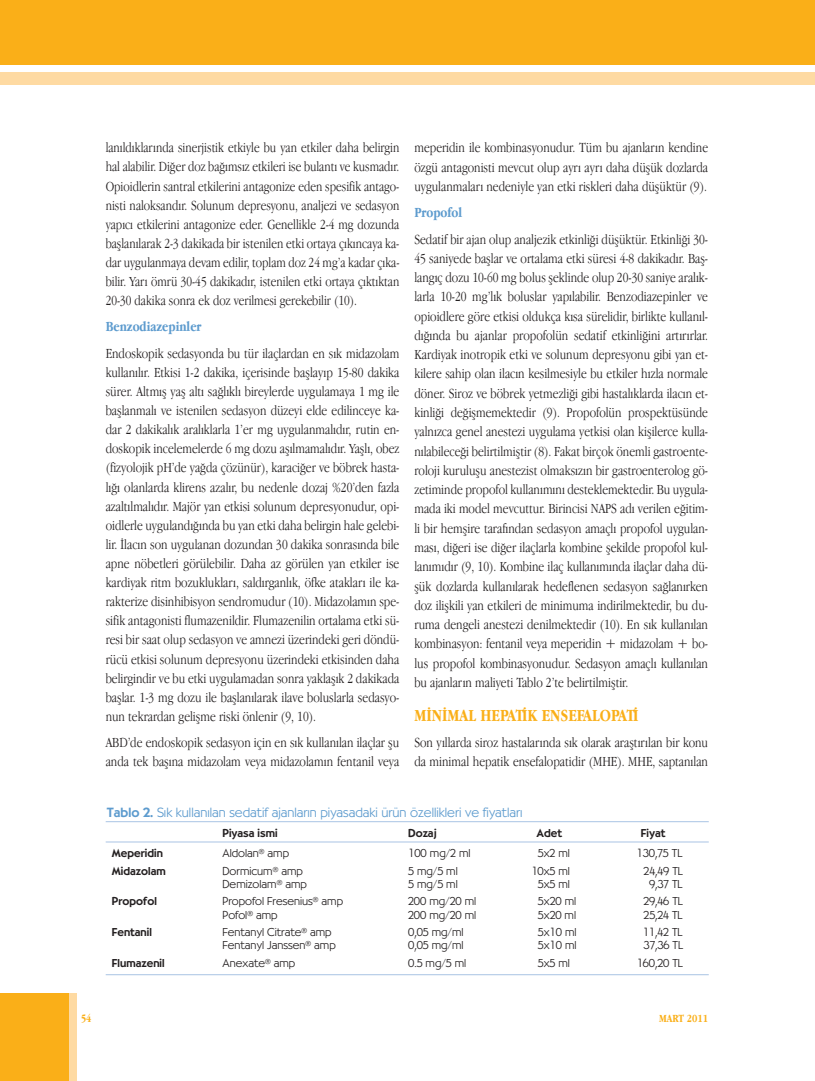
<style>
.page{position:relative;width:815px;height:1081px;background:#fff}
.page>*{position:absolute;margin:0;border:0;box-sizing:border-box;transform-origin:0 0}
.t1{font:700 17.5px "Apple Garamond";color:#faaf18}
.t2{font:300 14.38px/19.1px "Apple Garamond";color:#231f20;text-align:justify}
.t3{font:700 14.38px "Apple Garamond";color:#5d9bce}
.t4{font:13.12px "Cg Bernhardt Lt";color:#5d9bce}
.t5{font:11.25px "Cg Bernhardt Lt";color:#231f20}
.t6{font:11.25px "Cg Bernhardt Md";color:#231f20}
.t7{font:700 11.25px "Apple Garamond";color:#faaf18}
.s1{font-family:"Cg Bernhardt Md"}
.s2{font-family:"Avant Garde TR"}
</style>
<div class="page">
<div style="left:0;top:993px;width:70px;height:88px;background:#faaf18"></div>
<div style="left:70px;top:993px;width:7px;height:88px;background:#fedaa2"></div>
<div style="left:0;top:0;width:814px;height:65px;background:#faaf18"></div>
<div style="left:0;top:72px;width:814px;height:13px;background:#fedaa2"></div>
<hr style="left:106px;top:821px;width:603px;height:1px;background:#a9c4e4">
<hr style="left:106px;top:841px;width:603px;height:1px;background:#a9c4e4">
<hr style="left:106px;top:974px;width:603px;height:1px;background:#a9c4e4">
<p class="t2" style="left:106px;top:139px;width:295px">lanıldıklarında sinerjistik etkiyle bu yan etkiler daha belirgin hal alabilir. Diğer doz bağımsız etkileri ise bulantı ve kusmadır.<br>Opioidlerin santral etkilerini antagonize eden spesifik antago&shy;nisti naloksandır. Solunum depresyonu, analjezi ve sedasyon yapıcı etkilerini antagonize eder. Genellikle 2-4 mg dozunda başlanılarak 2-3 dakikada bir istenilen etki ortaya çıkıncaya ka&shy;dar uygulanmaya devam edilir, toplam doz 24 mg’a kadar çıka&shy;bilir. Yarı ömrü 30-45 dakikadır, istenilen etki ortaya çıktıktan 20-30 dakika sonra ek doz verilmesi gerekebilir (10).</p>
<p class="t3" style="left:106px;top:321px;width:97px">Benzodiazepinler</p>
<p class="t2" style="left:106px;top:345px;width:295px">Endoskopik sedasyonda bu tür ilaçlardan en sık midazolam kullanılır. Etkisi 1-2 dakika, içerisinde başlayıp 15-80 dakika sürer. Altmış yaş altı sağlıklı bireylerde uygulamaya 1 mg ile başlanmalı ve istenilen sedasyon düzeyi elde edilinceye ka&shy;dar 2 dakikalık aralıklarla 1’er mg uygulanmalıdır, rutin en&shy;doskopik incelemelerde 6 mg dozu aşılmamalıdır. Yaşlı, obez (fizyolojik pH’de yağda çözünür), karaciğer ve böbrek hasta&shy;lığı olanlarda klirens azalır, bu nedenle dozaj %20’den fazla azaltılmalıdır. Majör yan etkisi solunum depresyonudur, opi&shy;oidlerle uygulandığında bu yan etki daha belirgin hale gelebi&shy;lir. İlacın son uygulanan dozundan 30 dakika sonrasında bile apne nöbetleri görülebilir. Daha az görülen yan etkiler ise kardiyak ritm bozuklukları, saldırganlık, öfke atakları ile ka&shy;rakterize disinhibisyon sendromudur (10). Midazolamın spe&shy;sifik antagonisti flumazenildir. Flumazenilin ortalama etki sü&shy;resi bir saat olup sedasyon ve amnezi üzerindeki geri döndü&shy;rücü etkisi solunum depresyonu üzerindeki etkisinden daha belirgindir ve bu etki uygulamadan sonra yaklaşık 2 dakikada başlar. 1-3 mg dozu ile başlanılarak ilave boluslarla sedasyo&shy;nun tekrardan gelişme riski önlenir (9, 10).</p>
<p class="t2" style="left:106px;top:734px;width:295px">ABD’de endoskopik sedasyon için en sık kullanılan ilaçlar şu anda tek başına midazolam veya midazolamın fentanil veya</p>
<p class="t2" style="left:414px;top:139px;width:295px">meperidin ile kombinasyonudur. Tüm bu ajanların kendine özgü antagonisti mevcut olup ayrı ayrı daha düşük dozlarda uygulanmaları nedeniyle yan etki riskleri daha düşüktür (9).</p>
<p class="t3" style="left:414px;top:207px;width:49px">Propofol</p>
<p class="t2" style="left:414px;top:230px;width:295px">Sedatif bir ajan olup analjezik etkinliği düşüktür. Etkinliği 30- 45 saniyede başlar ve ortalama etki süresi 4-8 dakikadır. Baş&shy;langıç dozu 10-60 mg bolus şeklinde olup 20-30 saniye aralık&shy;larla 10-20 mg’lık boluslar yapılabilir. Benzodiazepinler ve opioidlere göre etkisi oldukça kısa sürelidir, birlikte kullanıl&shy;dığında bu ajanlar propofolün sedatif etkinliğini artırırlar.<br>Kardiyak inotropik etki ve solunum depresyonu gibi yan et&shy;kilere sahip olan ilacın kesilmesiyle bu etkiler hızla normale döner. Siroz ve böbrek yetmezliği gibi hastalıklarda ilacın et&shy;kinliği değişmemektedir (9). Propofolün prospektüsünde yalnızca genel anestezi uygulama yetkisi olan kişilerce kulla&shy;nılabileceği belirtilmiştir (8). Fakat birçok önemli gastroente&shy;roloji kuruluşu anestezist olmaksızın bir gastroenterolog gö&shy;zetiminde propofol kullanımını desteklemektedir. Bu uygula&shy;mada iki model mevcuttur. Birincisi NAPS adı verilen eğitim&shy;li bir hemşire tarafından sedasyon amaçlı propofol uygulan&shy;ması, diğeri ise diğer ilaçlarla kombine şekilde propofol kul&shy;lanımıdır (9, 10). Kombine ilaç kullanımında ilaçlar daha dü&shy;şük dozlarda kullanılarak hedeflenen sedasyon sağlanırken doz ilişkili yan etkileri de minimuma indirilmektedir, bu du&shy;ruma dengeli anestezi denilmektedir (10). En sık kullanılan kombinasyon: fentanil veya meperidin + midazolam + bo&shy;lus propofol kombinasyonudur. Sedasyon amaçlı kullanılan bu ajanların maliyeti Tablo 2’te belirtilmiştir.</p>
<p class="t1" style="left:414px;top:708px;width:226px">MİNİMAL HEPATİK ENSEFALOPATİ</p>
<p class="t2" style="left:414px;top:734px;width:295px">Son yıllarda siroz hastalarında sık olarak araştırılan bir konu da minimal hepatik ensefalopatidir (MHE). MHE, saptanılan</p>
<p class="t4" style="left:107px;top:808px;width:417px"><span class="s1">Tablo 2.</span> S›k kullan›lan sedatif ajanlar›n piyasadaki ürün özellikleri ve fiyatlar›</p>
<p class="t6" style="left:222px;top:829px;width:57px">Piyasa ismi</p>
<p class="t6" style="left:408px;top:829px;width:30px">Dozaj</p>
<p class="t6" style="left:536px;top:829px;width:27px">Adet</p>
<p class="t6" style="left:641px;top:829px;width:26px">Fiyat</p>
<p class="t6" style="left:112px;top:849px;width:53px">Meperidin</p>
<p class="t5" style="left:222px;top:849px;width:68px">Aldolan® amp</p>
<p class="t5" style="left:408px;top:849px;width:64px"><span class="s2">1</span>00 mg/2 ml</p>
<p class="t5" style="left:538px;top:849px;width:33px">5x2 ml</p>
<p class="t5" style="left:637px;top:849px;width:47px"><span class="s2">1</span>30,75 TL</p>
<p class="t6" style="left:112px;top:866px;width:55px">Midazolam</p>
<p class="t5" style="left:223px;top:866px;width:82px">Dormicum® amp</p>
<p class="t5" style="left:408px;top:866px;width:51px">5 mg/5 ml</p>
<p class="t5" style="left:531px;top:866px;width:40px"><span class="s2">1</span>0x5 ml</p>
<p class="t5" style="left:644px;top:866px;width:41px">24,49 TL</p>
<p class="t5" style="left:223px;top:880px;width:86px">Demizolam® amp</p>
<p class="t5" style="left:408px;top:880px;width:51px">5 mg/5 ml</p>
<p class="t5" style="left:538px;top:880px;width:34px">5x5 ml</p>
<p class="t5" style="left:649px;top:880px;width:35px">9,37 TL</p>
<p class="t6" style="left:112px;top:897px;width:47px">Propofol</p>
<p class="t5" style="left:223px;top:897px;width:122px">Propofol Fresenius® amp</p>
<p class="t5" style="left:408px;top:897px;width:69px">200 mg/20 ml</p>
<p class="t5" style="left:538px;top:897px;width:40px">5x20 ml</p>
<p class="t5" style="left:643px;top:897px;width:41px">29,46 TL</p>
<p class="t5" style="left:223px;top:910px;width:57px">Pofol® amp</p>
<p class="t5" style="left:408px;top:910px;width:69px">200 mg/20 ml</p>
<p class="t5" style="left:538px;top:910px;width:40px">5x20 ml</p>
<p class="t5" style="left:644px;top:910px;width:40px">25,24 TL</p>
<p class="t6" style="left:112px;top:928px;width:42px">Fentanil</p>
<p class="t5" style="left:223px;top:928px;width:111px">Fentanyl Citrate® amp</p>
<p class="t5" style="left:408px;top:928px;width:57px">0,05 mg/ml</p>
<p class="t5" style="left:538px;top:928px;width:40px">5x<span class="s2">1</span>0 ml</p>
<p class="t5" style="left:643px;top:928px;width:41px"><span class="s2">11</span>,42 TL</p>
<p class="t5" style="left:223px;top:941px;width:115px">Fentanyl Janssen® amp</p>
<p class="t5" style="left:408px;top:941px;width:57px">0,05 mg/ml</p>
<p class="t5" style="left:538px;top:941px;width:40px">5x<span class="s2">1</span>0 ml</p>
<p class="t5" style="left:644px;top:941px;width:41px">37,36 TL</p>
<p class="t6" style="left:112px;top:958px;width:54px">Flumazenil</p>
<p class="t5" style="left:223px;top:958px;width:74px">Anexate® amp</p>
<p class="t5" style="left:408px;top:958px;width:60px">0.5 mg/5 ml</p>
<p class="t5" style="left:538px;top:958px;width:34px">5x5 ml</p>
<p class="t5" style="left:637px;top:958px;width:48px"><span class="s2">1</span>60,20 TL</p>
<p class="t7" style="left:81px;top:1014px;width:12px">54</p>
<p class="t7" style="left:659px;top:1014px;width:50px">MART 2011</p>
</div>
